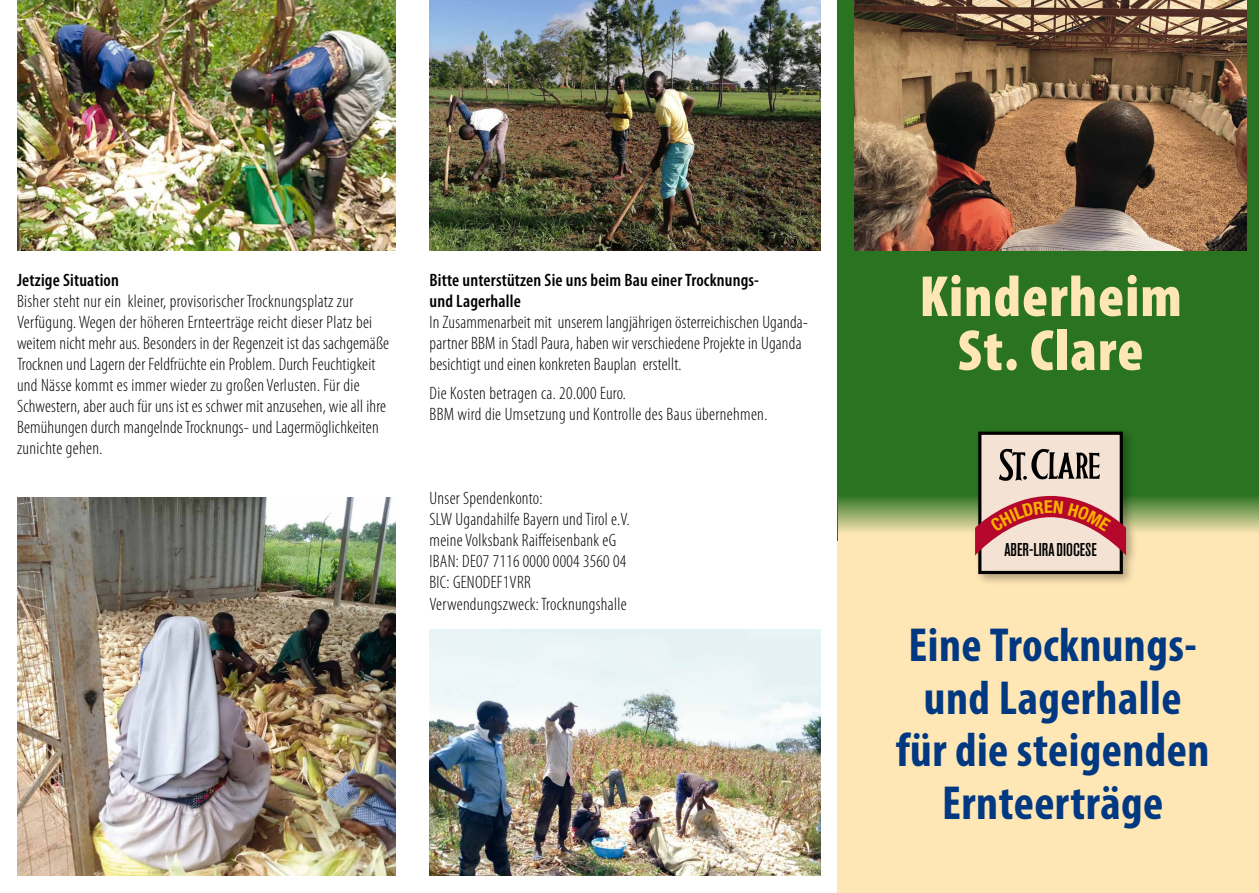
<style>
.page{position:relative;width:1259px;height:893px;background:#fff}
.page>*{position:absolute;margin:0;border:0;box-sizing:border-box;transform-origin:0 0}
.t1{font:900 condensed 58.5px/54px "Myriad Pro";letter-spacing:.02em;color:#ffe7b5;text-align:center}
.t2{font:700 condensed 48px/52.5px "Myriad Pro";letter-spacing:.01em;color:#003882;text-align:center}
.t3{font:500 condensed 18.3px "Akzidenz Grotesk BE";color:#000}
.t4{font:300 condensed 18px/21px "Myriad Pro";letter-spacing:.01em;color:#000}
.t5{font:600 condensed 18px/21px "Myriad Pro";letter-spacing:.01em;color:#000}
</style>
<div class="page">
<div style="left:838px;top:0;width:421px;height:605px;background:#2a7321"></div>
<div style="left:838px;top:541px;width:421px;height:352px;background:#ffe7b5"></div>
<img style="left:429px;top:0;width:392px;height:251px">
<img style="left:429px;top:629px;width:392px;height:247px">
<img style="left:855px;top:0;width:391px;height:251px">
<img style="left:17px;top:497px;width:378px;height:379px">
<img style="left:17px;top:0;width:378px;height:251px">
<svg style="left:838px;top:497px;width:421px;height:44px;background:#aab87a"></svg>
<div style="left:971px;top:428px;width:167px;height:158px;background:#000;opacity:.3"></div>
<div style="left:980px;top:433px;width:141px;height:139px;background:#f4e3d4"></div>
<div style="left:978px;top:432px;width:145px;height:142px;border:3px solid #000"></div>
<svg style="left:999px;top:449px;width:101px;height:32px"></svg>
<svg style="left:975px;top:496px;width:151px;height:59px"></svg>
<p class="t5" style="left:17px;top:269px;width:103px">Jetzige Situation</p>
<p class="t4" style="left:17px;top:290px;width:374px">Bisher steht nur ein kleiner, provisorischer Trocknungsplatz zur Verfügung. Wegen der höheren Ernteerträge reicht dieser Platz bei weitem nicht mehr aus. Besonders in der Regenzeit ist das sachgemäße Trocknen und Lagern der Feldfrüchte ein Problem. Durch Feuchtigkeit und Nässe kommt es immer wieder zu großen Verlusten. Für die Schwestern, aber auch für uns ist es schwer mit anzusehen, wie all ihre Bemühungen durch mangelnde Trocknungs- und Lagermöglichkeiten zunichte gehen.</p>
<p class="t5" style="left:429px;top:269px;width:331px">Bitte unterstützen Sie uns beim Bau einer Trocknungs&shy;und Lagerhalle</p>
<p class="t4" style="left:429px;top:311px;width:380px">In Zusammenarbeit mit unserem langjährigen österreichischen Uganda&shy;partner BBM in Stadl Paura, haben wir verschiedene Projekte in Uganda besichtigt und einen konkreten Bauplan erstellt.</p>
<p class="t4" style="left:429px;top:383px;width:339px">Die Kosten betragen ca. 20.000 Euro.<br>BBM wird die Umsetzung und Kontrolle des Baus übernehmen.</p>
<p class="t4" style="left:429px;top:488px;width:202px">Unser Spendenkonto:<br>SLW Ugandahilfe Bayern und Tirol e.V. meine Volksbank Raiffeisenbank eG<br>IBAN: DE07 7116 0000 0004 3560 04<br>BIC: GENODEF1VRR<br>Verwendungszweck: Trocknungshalle</p>
<h1 class="t1" style="left:919px;top:268px;width:264px">Kinderheim<br>St. Clare</h1>
<p class="t3" style="left:1004px;top:539px;width:94px">ABER -LIRA DIOCESE</p>
<h2 class="t2" style="left:896px;top:618px;width:315px">Eine Trocknungs&shy;und Lagerhalle für die steigenden<br>Ernteerträge</h2>
</div>
